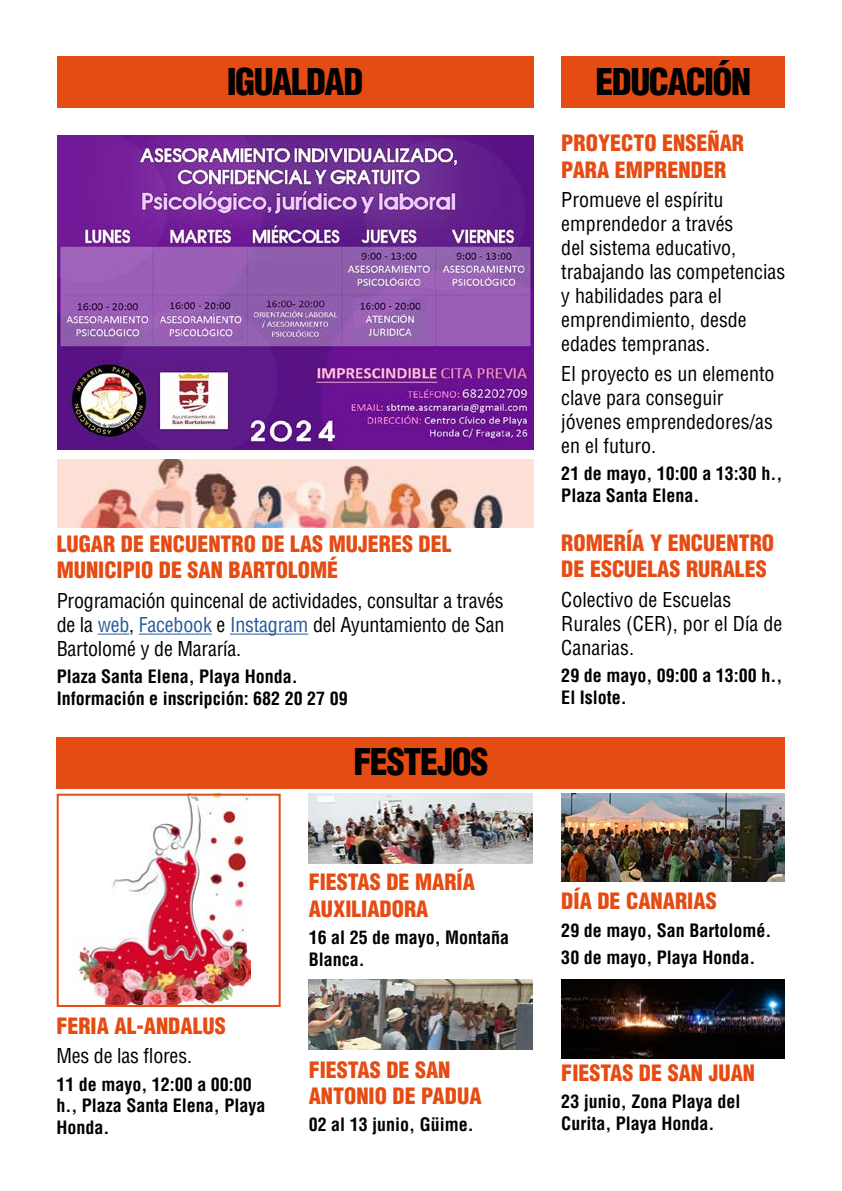
<style>
.page{position:relative;width:842px;height:1191px;background:#fff}
.page>*{position:absolute;margin:0;border:0;box-sizing:border-box;transform-origin:0 0}
.t1{font:900 condensed 36px "Helvetica LT Std";letter-spacing:-.04em;color:#000}
.t2{font:900 condensed 36px "Helvetica LT Std";letter-spacing:-.045em;color:#010101}
.t3{font:900 condensed 22px/26.4px "Helvetica LT Std";color:#e54c13}
.t4{font:condensed 20px/24px "Helvetica LT Std";color:#000}
.t5{font:700 condensed 18px/21.6px "Helvetica LT Std";color:#000}
.t6{font:700 condensed 18px/21.6px "Helvetica LT Std";color:#020203}
.s1{color:#275b9b}
.s2{color:#000}
</style>
<div class="page">
<div style="left:57px;top:57px;width:476px;height:51px;background:#e54c13"></div>
<img style="left:57px;top:135px;width:476px;height:315px">
<hr style="left:98px;top:633px;width:31px;height:1px;background:#275b9b">
<hr style="left:139px;top:633px;width:73px;height:1px;background:#275b9b">
<hr style="left:230px;top:633px;width:78px;height:1px;background:#275b9b">
<img style="left:57px;top:459px;width:476px;height:68px">
<div style="left:57px;top:737px;width:728px;height:51px;background:#e54c13"></div>
<img style="left:309px;top:793px;width:224px;height:70px">
<img style="left:74px;top:796px;width:176px;height:208px">
<img style="left:309px;top:979px;width:224px;height:70px">
<img style="left:561px;top:979px;width:224px;height:80px">
<img style="left:561px;top:793px;width:224px;height:88px">
<div style="left:561px;top:57px;width:224px;height:51px;background:#e54c13"></div>
<div style="left:57px;top:793px;width:224px;height:214px;border:2px solid #e54c13"></div>
<h1 class="t2" style="left:227px;top:59px;width:138px">IGUALDAD</h1>
<p class="t3" style="left:57px;top:530px;width:396px">LUGAR DE ENCUENTRO DE LAS MUJERES DEL<br>MUNICIPIO DE SAN BARTOLOMÉ</p>
<p class="t4" style="left:57px;top:588px;width:449px;text-align:justify">Programación quincenal de actividades, consultar a través de la <span class="s1">web</span>, <span class="s1">Facebook</span> e <span class="s1">Instagram</span> del Ayuntamiento de San Bartolomé y de Mararía.</p>
<p class="t5" style="left:57px;top:666px;width:292px">Plaza Santa Elena, Playa Honda.<br>Información e inscripción: 682 20 27 09</p>
<h1 class="t1" style="left:353px;top:739px;width:137px">FESTEJOS</h1>
<p class="t3" style="left:56px;top:1012px;width:171px">FERIA AL-ANDALUS</p>
<p class="t4" style="left:56px;top:1043px;width:137px">Mes de las flores.</p>
<p class="t5" style="left:56px;top:1073px;width:211px">11 de mayo, 12:00 a 00:00 h., Plaza Santa Elena, Playa<br>Honda.</p>
<p class="t3" style="left:309px;top:869px;width:168px">FIESTAS DE MARÍA<br>AUXILIADORA</p>
<p class="t5" style="left:309px;top:926px;width:202px">16 al 25 de mayo, Montaña<br>Blanca.</p>
<p class="t3" style="left:309px;top:1056px;width:174px">FIESTAS DE SAN<br>ANTONIO DE PADUA</p>
<p class="t6" style="left:309px;top:1113px;width:167px">02 al 13 junio, <span class="s2">Güime.</span></p>
<h1 class="t1" style="left:595px;top:59px;width:157px">EDUCACIÓN</h1>
<p class="t3" style="left:561px;top:130px;width:184px">PROYECTO ENSEÑAR<br>PARA EMPRENDER</p>
<p class="t4" style="left:561px;top:188px;width:225px">Promueve el espíritu emprendedor a través<br>del sistema educativo, trabajando las competencias y habilidades para el emprendimiento, desde edades tempranas.</p>
<p class="t4" style="left:561px;top:361px;width:215px">El proyecto es un elemento clave para conseguir jóvenes emprendedores/as en el futuro.</p>
<p class="t5" style="left:561px;top:463px;width:222px">21 de mayo, 10:00 a 13:30 h.,<br>Plaza Santa Elena.</p>
<p class="t3" style="left:561px;top:529px;width:214px">ROMERÍA Y ENCUENTRO<br>DE ESCUELAS RURALES</p>
<p class="t4" style="left:561px;top:587px;width:223px">Colectivo de Escuelas<br>Rurales (CER), por el Día de<br>Canarias.</p>
<p class="t5" style="left:561px;top:665px;width:222px">29 de mayo, 09:00 a 13:00 h.,<br>El Islote.</p>
<p class="t3" style="left:561px;top:887px;width:157px">DÍA DE CANARIAS</p>
<p class="t5" style="left:561px;top:916px;width:212px;line-height:27.2px">29 de mayo, San Bartolomé.<br>30 de mayo, Playa Honda.</p>
<p class="t3" style="left:561px;top:1059px;width:195px">FIESTAS DE SAN JUAN</p>
<p class="t6" style="left:561px;top:1090px;width:181px">23 junio, Zona Playa del<br>Curita, Playa Honda.</p>
</div>
